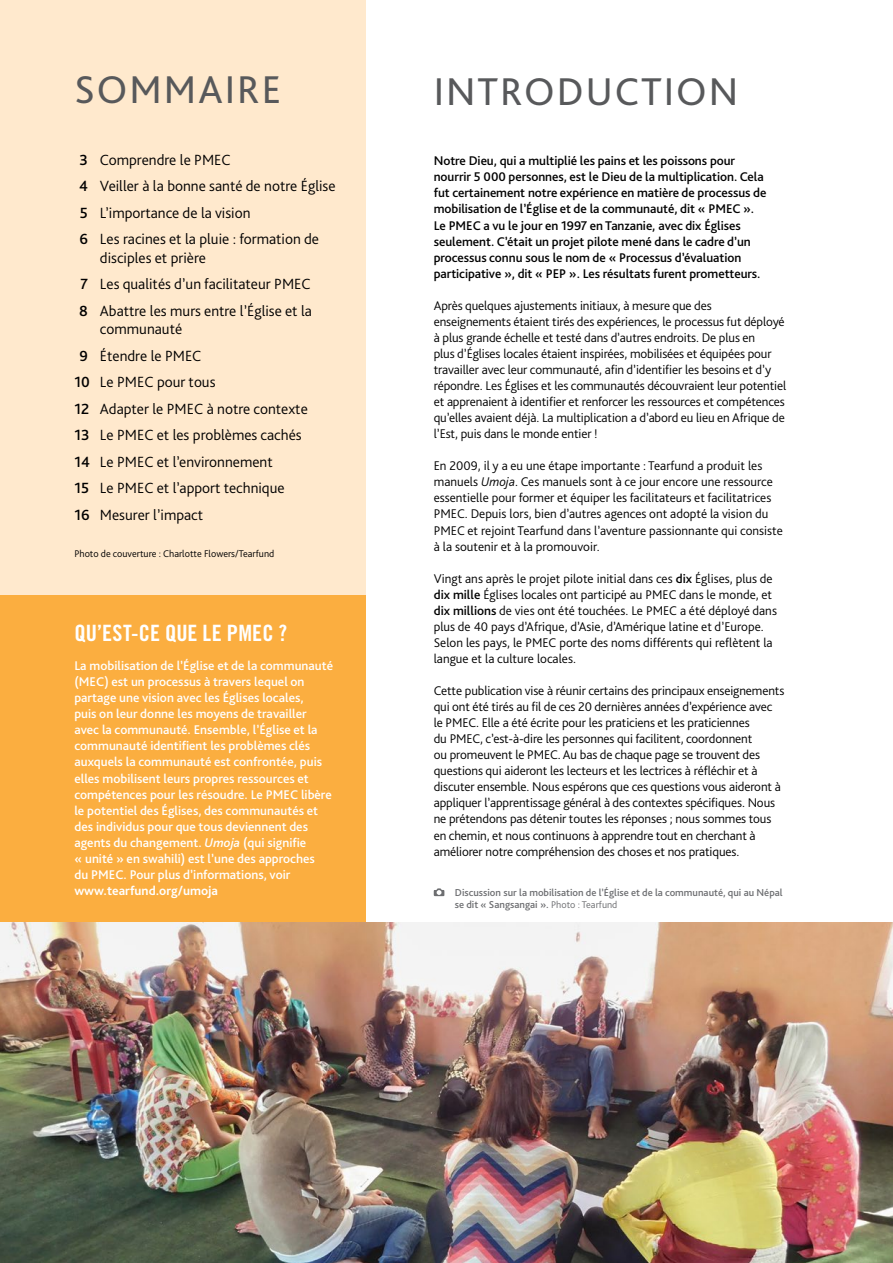
<style>
.page{position:relative;width:893px;height:1263px;background:#fff}
.page>*{position:absolute;margin:0;border:0;box-sizing:border-box;transform-origin:0 0}
.t1{font:40.5px "Bliss Pro";letter-spacing:.05em;color:#58595b}
.t2{font:22.5px "Trade Gothic Bold Cond Twenty";letter-spacing:.005em;color:#fff}
.t3{font:300 15.45px/26.5px "Bliss Pro";color:#000}
.t4{font:300 13.2px/16px "Bliss Pro";letter-spacing:-.01em;color:#000}
.t5{font:500 13.2px/16px "Bliss Pro";color:#fff}
.t6{font:500 13.2px/16px "Bliss Pro";letter-spacing:-.005em;color:#000}
.t7{font:700 13.2px "Bliss Pro";color:#fff}
.t8{font:500 10.5px/12px "Bliss Pro";color:#6d6e71}
.t9{font:300 10.2px "Bliss Pro";color:#000}
.s1{font-weight:500}
.s2{font-style:italic}
.s3{font-weight:300;font-size:10.2px}
</style>
<div class="page">
<div style="left:0;top:0;width:366px;height:1263px;background:#ffe9cd"></div>
<svg style="left:434px;top:888px;width:10px;height:8px"></svg>
<div style="left:0;top:595px;width:366px;height:332px;background:#fbae40"></div>
<img style="left:0;top:923px;width:893px;height:340px">
<h1 class="t1" style="left:74px;top:65px;width:208px">SOMMAIRE</h1>
<p class="t3" style="left:79px;top:146px;width:258px"><span class="s1">3</span> Comprendre le PMEC<br><span class="s1">4</span> Veiller à la bonne santé de notre Église<br><span class="s1">5</span> L’importance de la vision<br><span class="s1">6</span> Les racines et la pluie : formation de</p>
<p class="t3" style="left:79px;top:244px;width:234px;text-indent:21px">disciples et prière<br><span class="s1">7</span> Les qualités d’un facilitateur PMEC<br><span class="s1">8</span> Abattre les murs entre l’Église et la</p>
<p class="t3" style="left:100px;top:315px;width:84px">communauté</p>
<p class="t3" style="left:79px;top:342px;width:123px"><span class="s1">9</span> Étendre le PMEC</p>
<p class="t3" style="left:74px;top:368px;width:143px"><span class="s1">10</span> Le PMEC pour tous</p>
<p class="t3" style="left:74px;top:395px;width:235px"><span class="s1">12</span> Adapter le PMEC à notre contexte</p>
<p class="t3" style="left:74px;top:422px;width:229px"><span class="s1">13</span> Le PMEC et les problèmes cachés</p>
<p class="t3" style="left:74px;top:448px;width:200px"><span class="s1">14</span> Le PMEC et l’environnement</p>
<p class="t3" style="left:74px;top:475px;width:212px"><span class="s1">15</span> Le PMEC et l’apport technique</p>
<p class="t3" style="left:74px;top:501px;width:130px"><span class="s1">16</span> Mesurer l’impact</p>
<p class="t9" style="left:74px;top:547px;width:202px">Photo de couverture : Charlotte Flowers/Tearfund</p>
<h2 class="t2" style="left:74px;top:620px;width:214px">QU’EST-CE QUE LE PMEC ?</h2>
<p class="t5" style="left:74px;top:658px;width:260px">La mobilisation de l’Église et de la communauté (MEC) est un processus à travers lequel on partage une vision avec les Églises locales,<br>puis on leur donne les moyens de travailler avec la communauté. Ensemble, l’Église et la communauté identifient les problèmes clés auxquels la communauté est confrontée, puis elles mobilisent leurs propres ressources et compétences pour les résoudre. Le PMEC libère le potentiel des Églises, des communautés et des individus pour que tous deviennent des agents du changement. <span class="s2">Umoja</span> (qui signifie<br>« unité » en swahili) est l’une des approches<br>du PMEC. Pour plus d’informations, voir</p>
<p class="t7" style="left:74px;top:882px;width:145px">www.tearfund.org/umoja</p>
<h1 class="t1" style="left:434px;top:66px;width:306px">INTRODUCTION</h1>
<p class="t6" style="left:434px;top:153px;width:334px">Notre Dieu, qui a multiplié les pains et les poissons pour nourrir 5 000 personnes, est le Dieu de la multiplication. Cela fut certainement notre expérience en matière de processus de mobilisation de l’Église et de la communauté, dit « PMEC ».<br>Le PMEC a vu le jour en 1997 en Tanzanie, avec dix Églises seulement. C’était un projet pilote mené dans le cadre d’un processus connu sous le nom de « Processus d’évaluation participative », dit « PEP ». Les résultats furent prometteurs.</p>
<p class="t4" style="left:434px;top:297px;width:354px">Après quelques ajustements initiaux, à mesure que des enseignements étaient tirés des expériences, le processus fut déployé à plus grande échelle et testé dans d’autres endroits. De plus en<br>plus d’Églises locales étaient inspirées, mobilisées et équipées pour travailler avec leur communauté, afin d’identifier les besoins et d’y répondre. Les Églises et les communautés découvraient leur potentiel et apprenaient à identifier et renforcer les ressources et compétences qu’elles avaient déjà. La multiplication a d’abord eu lieu en Afrique de l’Est, puis dans le monde entier !</p>
<p class="t4" style="left:434px;top:458px;width:351px">En 2009, il y a eu une étape importante : Tearfund a produit les manuels <span class="s2">Umoja</span>. Ces manuels sont à ce jour encore une ressource essentielle pour former et équiper les facilitateurs et facilitatrices PMEC. Depuis lors, bien d’autres agences ont adopté la vision du PMEC et rejoint Tearfund dans l’aventure passionnante qui consiste à la soutenir et à la promouvoir.</p>
<p class="t4" style="left:434px;top:570px;width:345px">Vingt ans après le projet pilote initial dans ces <span class="s1">dix</span> Églises, plus de <span class="s1">dix mille</span> Églises locales ont participé au PMEC dans le monde, et <span class="s1">dix millions</span> de vies ont été touchées. Le PMEC a été déployé dans plus de 40 pays d’Afrique, d’Asie, d’Amérique latine et d’Europe.<br>Selon les pays, le PMEC porte des noms différents qui reflètent la langue et la culture locales.</p>
<p class="t4" style="left:434px;top:682px;width:352px">Cette publication vise à réunir certains des principaux enseignements qui ont été tirés au fil de ces 20 dernières années d’expérience avec le PMEC. Elle a été écrite pour les praticiens et les praticiennes<br>du PMEC, c’est-à-dire les personnes qui facilitent, coordonnent<br>ou promeuvent le PMEC. Au bas de chaque page se trouvent des questions qui aideront les lecteurs et les lectrices à réfléchir et à discuter ensemble. Nous espérons que ces questions vous aideront à appliquer l’apprentissage général à des contextes spécifiques. Nous ne prétendons pas détenir toutes les réponses ; nous sommes tous en chemin, et nous continuons à apprendre tout en cherchant à améliorer notre compréhension des choses et nos pratiques.</p>
<p class="t8" style="left:455px;top:887px;width:329px">Discussion sur la mobilisation de l’Église et de la communauté, qui au Népal se dit « Sangsangai ». <span class="s3">Photo : Tearfund</span></p>
</div>
